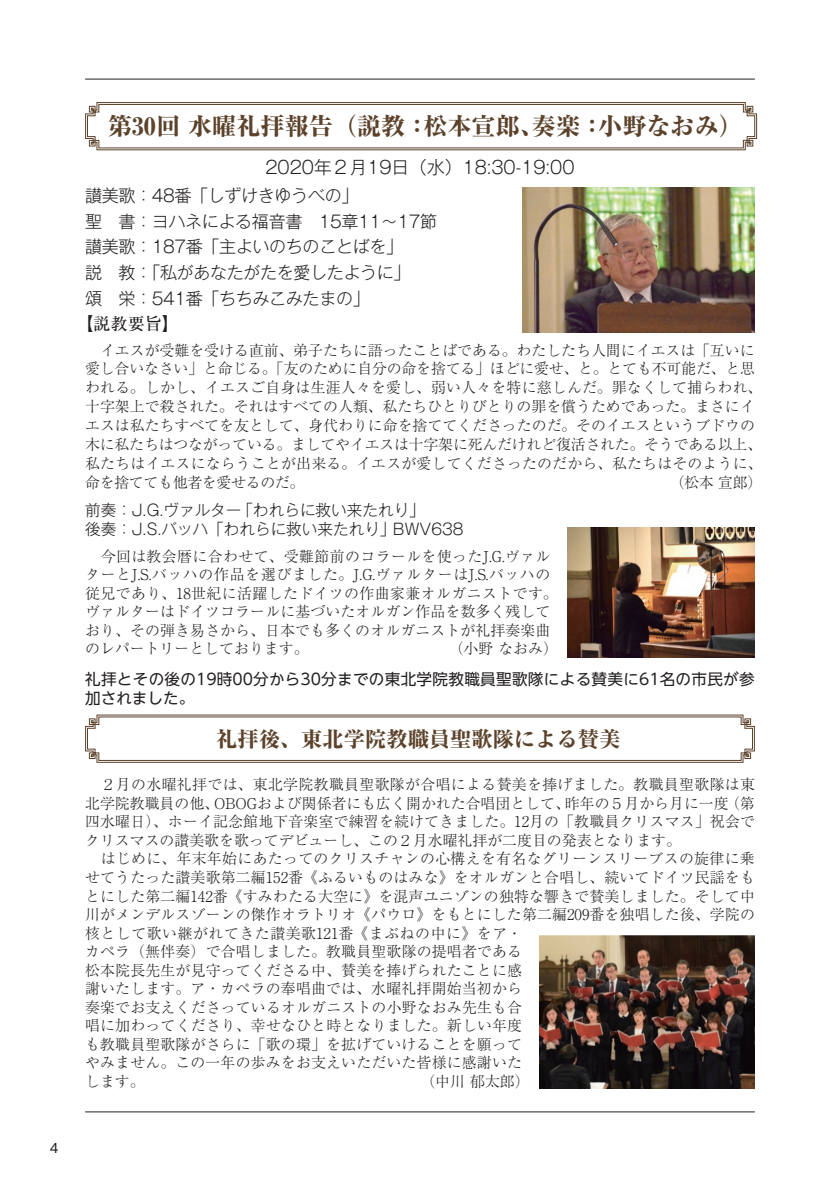
<style>
.page{position:relative;width:840px;height:1191px;background:#fff}
.page>*{position:absolute;margin:0;border:0;box-sizing:border-box;transform-origin:0 0}
.t1{font:800 24px "Ryumin Pr 6";color:#5c422a}
.t2{font:800 21.2px "Ryumin Pr 6";color:#5c422a}
.t3{font:300 17.8px "Gothic MB101 Pr 6";color:#231f20}
.t4{font:300 17px/25.6px "Gothic MB101 Pr 6";letter-spacing:-.02em;color:#231f20}
.t5{font:500 17px "Ryumin Pr 6 N";color:#231f20}
.t6{font:300 15.6px/18.8px "Gothic MB101 Pr 6";color:#231f20}
.t7{font:15.6px/18.8px "UD Shin Go NT Pro";letter-spacing:.02em;color:#231f20}
.t8{font:300 14.8px/18.6px "Ryumin Pr 6";letter-spacing:.01em;color:#231f20}
.t9{font:300 14.8px/18.8px "Ryumin Pr 6 N";color:#231f20}
.t10{font:12.8px "Gothic MB101 Pr 6";color:#231f20}
</style>
<div class="page">
<hr style="left:85px;top:1111px;width:669px;height:1px;background:#231f20">
<hr style="left:85px;top:79px;width:669px;height:1px;background:#231f20">
<svg style="left:85px;top:102px;width:672px;height:49px"></svg>
<svg style="left:85px;top:714px;width:669px;height:49px"></svg>
<img style="left:567px;top:527px;width:187px;height:131px">
<img style="left:522px;top:187px;width:232px;height:146px">
<img style="left:539px;top:935px;width:215px;height:154px">
<p class="t10" style="left:50px;top:1137px;width:10px">4</p>
<h1 class="t1" style="left:108px;top:107px;width:636px">第30回 水曜礼拝報告（説教：松本宣郎、奏楽：小野なおみ）</h1>
<p class="t3" style="left:265px;top:152px;width:310px">2020年２月19日（水）18:30-19:00</p>
<p class="t4" style="left:85px;top:181px;width:353px">讃美歌：48番「しずけきゆうべの」<br>聖　書：ヨハネによる福音書　15章11～17節讃美歌：187番「主よいのちのことばを」<br>説　教：「私があなたがたを愛したように」<br>頌　栄：541番「ちちみこみたまの」</p>
<p class="t5" style="left:77px;top:310px;width:104px">【説教要旨】</p>
<p class="t9" style="left:85px;top:340px;width:678px">　イエスが受難を受ける直前、弟子たちに語ったことばである。わたしたち人間にイエスは「互いに愛し合いなさい」と命じる。「友のために自分の命を捨てる」ほどに愛せ、と。とても不可能だ、と思われる。しかし、イエスご自身は生涯人々を愛し、弱い人々を特に慈しんだ。罪なくして捕らわれ、十字架上で殺された。それはすべての人類、私たちひとりびとりの罪を償うためであった。まさにイエスは私たちすべてを友として、身代わりに命を捨ててくださったのだ。そのイエスというブドウの木に私たちはつながっている。ましてやイエスは十字架に死んだけれど復活された。そうである以上、私たちはイエスにならうことが出来る。イエスが愛してくださったのだから、私たちはそのように、命を捨てても他者を愛せるのだ。</p>
<p class="t9" style="left:669px;top:472px;width:94px">（松本宣郎）</p>
<p class="t6" style="left:85px;top:499px;width:379px">前奏：J.G.ヴァルター「われらに救い来たれり」<br>後奏：J.S.バッハ「われらに救い来たれり」BWV638</p>
<p class="t8" style="left:85px;top:546px;width:474px;text-indent:16px">今回は教会暦に合わせて、受難節前のコラールを使ったJ.G.ヴァルターとJ.S.バッハの作品を選びました。J.G.ヴァルターはJ.S.バッハの従兄であり、18世紀に活躍したドイツの作曲家兼オルガニストです。ヴァルターはドイツコラールに基づいたオルガン作品を数多く残しており、その弾き易さから、日本でも多くのオルガニストが礼拝奏楽曲のレパートリーとしております。</p>
<p class="t8" style="left:448px;top:638px;width:111px">（小野なおみ）</p>
<p class="t7" style="left:85px;top:669px;width:670px">礼拝とその後の19時00分から30分までの東北学院教職員聖歌隊による賛美に61名の市民が参加されました。</p>
<h2 class="t2" style="left:216px;top:722px;width:405px">礼拝後、東北学院教職員聖歌隊による賛美</h2>
<p class="t8" style="left:85px;top:774px;width:671px;text-align:justify;text-indent:16px">２月の水曜礼拝では、東北学院教職員聖歌隊が合唱による賛美を捧げました。教職員聖歌隊は東北学院教職員の他、OBOGおよび関係者にも広く開かれた合唱団として、昨年の５月から月に一度（第四水曜日）、ホーイ記念館地下音楽室で練習を続けてきました。12月の「教職員クリスマス」祝会でクリスマスの讃美歌を歌ってデビューし、この２月水曜礼拝が二度目の発表となります。</p>
<p class="t8" style="left:85px;top:848px;width:671px;text-indent:16px">はじめに、年末年始にあたってのクリスチャンの心構えを有名なグリーンスリーブスの旋律に乗せてうたった讃美歌第二編152番《ふるいものはみな》をオルガンと合唱し、続いてドイツ民謡をもとにした第二編142番《すみわたる大空に》を混声ユニゾンの独特な響きで賛美しました。そして中川がメンデルスゾーンの傑作オラトリオ《パウロ》をもとにした第二編209番を独唱した後、学院の核として歌い継がれてきた讃美歌121番《まぶねの中に》をア・<br>カペラ（無伴奏）で合唱しました。教職員聖歌隊の提唱者である<br>松本院長先生が見守ってくださる中、賛美を捧げられたことに感<br>謝いたします。ア・カペラの奉唱曲では、水曜礼拝開始当初から<br>奏楽でお支えくださっているオルガニストの小野なおみ先生も合<br>唱に加わってくださり、幸せなひと時となりました。新しい年度<br>も教職員聖歌隊がさらに「歌の環」を拡げていけることを願って<br>やみません。この一年の歩みをお支えいただいた皆様に感謝いた<br>します。</p>
<p class="t8" style="left:420px;top:1071px;width:111px">（中川郁太郎）</p>
</div>
